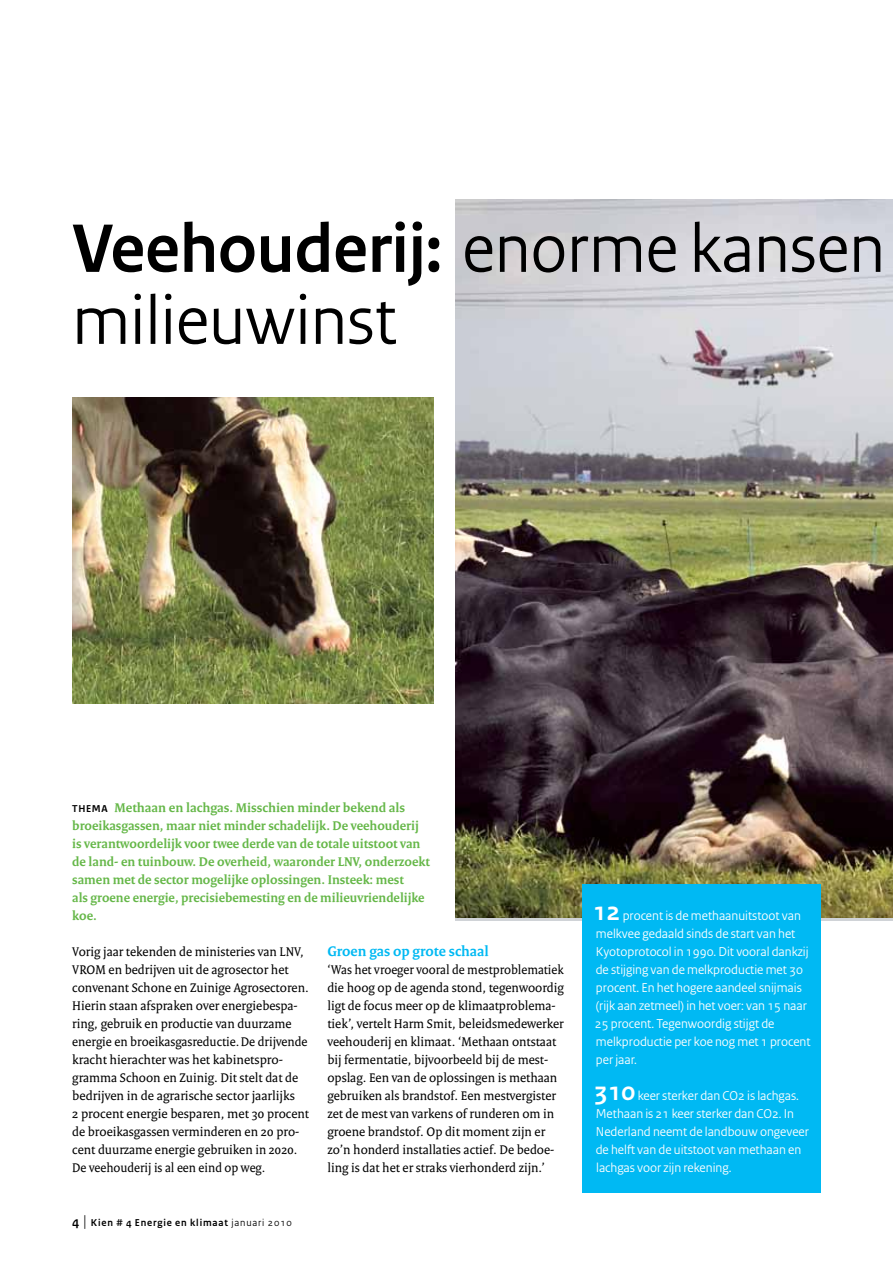
<style>
.page{position:relative;width:893px;height:1263px;background:#fff}
.page>*{position:absolute;margin:0;border:0;box-sizing:border-box;transform-origin:0 0}
.t1{font:72px/72px "Rijksoverheid Sans";color:#000}
.t2{font:700 15px "Rijksoverheid Serif";color:#00b9f3}
.t3{font:13.5px/18px "Rijksoverheid Serif";color:#000}
.t4{font:13.5px/18px "Rijksoverheid Sans";color:#fff}
.t5{font:700 13.5px/18px "Rijksoverheid Serif";color:#65b748}
.t6{font:700 10.5px "Rijksoverheid Sans";letter-spacing:.08em;color:#000}
.s1{font-weight:700}
.s2{font-family:"Rijksoverheid Sans";font-size:10.5px;color:#000}
.s3{font-size:13.5px}
.s4{font-weight:400;font-size:16.5px}
.s5{font-weight:400}
.s6{font-weight:700;font-size:27px}
</style>
<div class="page">
<img style="left:455px;top:200px;width:438px;height:718px">
<div style="left:583px;top:884px;width:238px;height:308px;background:#00b9f3"></div>
<img style="left:72px;top:398px;width:362px;height:306px">
<h1 class="t1" style="left:72px;top:213px;width:814px"><span class="s1">Veehouderij:</span> enorme kansen milieuwinst</h1>
<p class="t5" style="left:72px;top:798px;width:359px"><span class="s2">THEMA</span> Methaan en lachgas. Misschien minder bekend als broeikasgassen, maar niet minder schadelijk. De veehouderij is verantwoordelijk voor twee derde van de totale uitstoot van de land- en tuinbouw. De overheid, waaronder LNV, onderzoekt samen met de sector mogelijke oplossingen. Insteek: mest<br>als groene energie, precisiebemesting en de milieuvriendelijke koe.</p>
<p class="t3" style="left:72px;top:942px;width:238px">Vorig jaar tekenden de ministeries van LNV, VROM en bedrijven uit de agrosector het convenant Schone en Zuinige Agrosectoren.<br>Hierin staan afspraken over energiebespa&shy;ring, gebruik en productie van duurzame energie en broeikasgasreductie. De drijvende kracht hierachter was het kabinetspro&shy;gramma Schoon en Zuinig. Dit stelt dat de bedrijven in de agrarische sector jaarlijks<br>2 procent energie besparen, met 30 procent de broeikasgassen verminderen en 20 pro&shy;cent duurzame energie gebruiken in 2020.<br>De veehouderij is al een eind op weg.</p>
<p class="t2" style="left:327px;top:942px;width:163px">Groen gas op grote schaal</p>
<p class="t3" style="left:327px;top:960px;width:238px">‘Was het vroeger vooral de mestproblematiek die hoog op de agenda stond, tegenwoordig ligt de focus meer op de klimaatproblema&shy;tiek’, vertelt Harm Smit, beleidsmedewerker veehouderij en klimaat. ‘Methaan ontstaat bij fermentatie, bijvoorbeeld bij de mest&shy;opslag. Een van de oplossingen is methaan gebruiken als brandstof. Een mestvergister zet de mest van varkens of runderen om in groene brandstof. Op dit moment zijn er zo’n honderd installaties actief. De bedoe&shy;ling is dat het er straks vierhonderd zijn.’</p>
<p class="t6" style="left:72px;top:1217px;width:221px"><span class="s3">4</span> <span class="s4">|</span> Kien # 4 Energie en klimaat <span class="s5">januari 2010</span></p>
<p class="t4" style="left:593px;top:907px;width:219px"><span class="s6">12</span> procent is de methaanuitstoot van melkvee gedaald sinds de start van het Kyotoprotocol in 1990. Dit vooral dankzij de stijging van de melkproductie met 30 procent. En het hogere aandeel snijmais (rijk aan zetmeel) in het voer: van 15 naar 25 procent. Tegenwoordig stijgt de melkproductie per koe nog met 1 procent per jaar.</p>
<p class="t4" style="left:594px;top:1087px;width:217px"><span class="s6">310</span> keer sterker dan CO2 is lachgas.<br>Methaan is 21 keer sterker dan CO2. In Nederland neemt de landbouw ongeveer de helft van de uitstoot van methaan en lachgas voor zijn rekening.</p>
</div>
